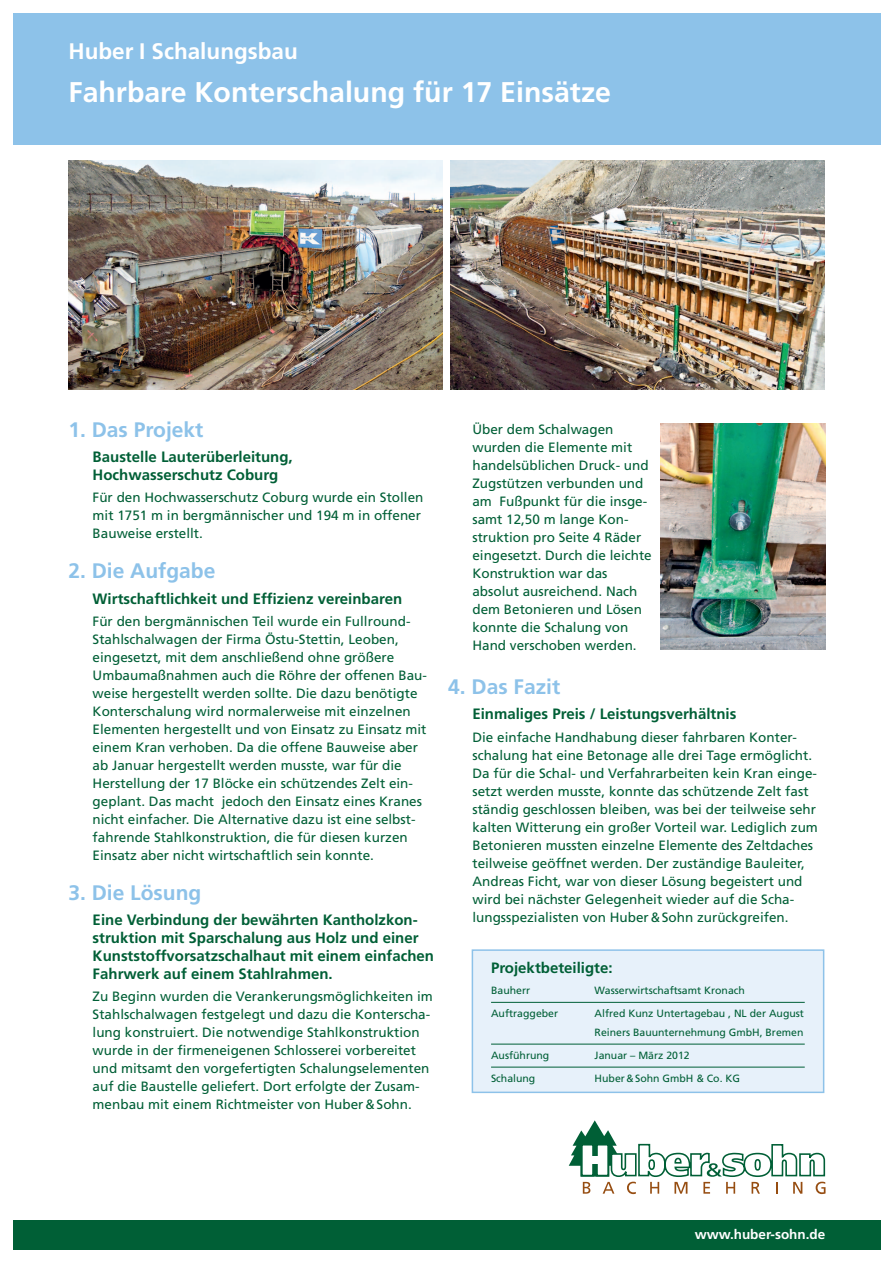
<style>
.page{position:relative;width:893px;height:1263px;background:#fff}
.page>*{position:absolute;margin:0;border:0;box-sizing:border-box;transform-origin:0 0}
.t1{font:700 28.5px "Frutiger";color:#fff}
.t2{font:700 22.5px "Frutiger";color:#fff}
.Head{font:700 21px "Frutiger";color:#8dc2e9}
.Fliesstext{font:700 15px/18px "Frutiger";color:#005f36}
.Fliesstext-2{font:13.5px/18px "Frutiger";color:#005f36}
.t3{font:700 13.5px "Frutiger";color:#fff}
.t4{font:10.5px/18.8px "Frutiger";color:#005f36}
</style>
<div class="page">
<div style="left:13px;top:1220px;width:867px;height:30px;background:#005f36"></div>
<svg style="left:569px;top:1120px;width:256px;height:74px"></svg>
<div style="left:13px;top:13px;width:867px;height:132px;background:#8dc2e9"></div>
<img style="left:660px;top:423px;width:165px;height:227px">
<div style="left:472px;top:949px;width:352px;height:144px;background:#e7f1fa;border:2px solid #8dc2e9"></div>
<hr style="left:491px;top:1002px;width:314px;height:1px;background:#005f36">
<hr style="left:491px;top:1044px;width:314px;height:1px;background:#005f36">
<hr style="left:491px;top:1067px;width:314px;height:1px;background:#005f36">
<img style="left:68px;top:160px;width:375px;height:230px">
<img style="left:451px;top:160px;width:374px;height:230px">
<p class="t2" style="left:68px;top:38px;width:231px">Huber I Schalungsbau</p>
<p class="t1" style="left:68px;top:75px;width:544px">Fahrbare Konterschalung für 17 Einsätze</p>
<p class="Head" style="left:68px;top:417px;width:137px">1. Das Projekt</p>
<p class="Fliesstext" style="left:93px;top:448px;width:202px">Baustelle Lauterüberleitung,<br>Hochwasserschutz Coburg</p>
<p class="Fliesstext-2" style="left:93px;top:488px;width:332px">Für den Hochwasserschutz Coburg wurde ein Stollen mit 1751 m in bergmännischer und 194 m in offener<br>Bauweise erstellt.</p>
<p class="Head" style="left:68px;top:558px;width:149px">2. Die Aufgabe</p>
<p class="Fliesstext" style="left:93px;top:589px;width:311px">Wirtschaftlichkeit und Effizienz vereinbaren</p>
<p class="Fliesstext-2" style="left:93px;top:612px;width:336px">Für den bergmännischen Teil wurde ein Fullround-Stahlschalwagen der Firma Östu-Stettin, Leoben, eingesetzt, mit dem anschließend ohne größere Umbaumaßnahmen auch die Röhre der offenen Bau&shy;weise hergestellt werden sollte. Die dazu benötigte Konterschalung wird normalerweise mit einzelnen Elementen hergestellt und von Einsatz zu Einsatz mit einem Kran verhoben. Da die offene Bauweise aber ab Januar hergestellt werden musste, war für die Herstellung der 17 Blöcke ein schützendes Zelt ein&shy;geplant. Das macht jedoch den Einsatz eines Kranes nicht einfacher. Die Alternative dazu ist eine selbst&shy;fahrende Stahlkonstruktion, die für diesen kurzen Einsatz aber nicht wirtschaftlich sein konnte.</p>
<p class="Head" style="left:68px;top:880px;width:135px">3. Die Lösung</p>
<p class="Fliesstext" style="left:93px;top:911px;width:343px">Eine Verbindung der bewährten Kantholzkon&shy;struktion mit Sparschalung aus Holz und einer Kunststoffvorsatzschalhaut mit einem einfachen Fahrwerk auf einem Stahlrahmen.</p>
<p class="Fliesstext-2" style="left:93px;top:987px;width:342px">Zu Beginn wurden die Verankerungsmöglichkeiten im Stahlschalwagen festgelegt und dazu die Konterscha&shy;lung konstruiert. Die notwendige Stahlkonstruktion wurde in der firmeneigenen Schlosserei vorbereitet und mitsamt den vorgefertigten Schalungselementen auf die Baustelle geliefert. Dort erfolgte der Zusam&shy;menbau mit einem Richtmeister von Huber&amp;Sohn.</p>
<p class="Fliesstext-2" style="left:472px;top:420px;width:181px">Über dem Schalwagen wurden die Elemente mit handelsüblichen Druck- und<br>Zugstützen verbunden und am Fußpunkt für die insge&shy;samt 12,50 m lange Kon&shy;struktion pro Seite 4 Räder eingesetzt. Durch die leichte<br>Konstruktion war das absolut ausreichend. Nach dem Betonieren und Lösen konnte die Schalung von<br>Hand verschoben werden.</p>
<p class="Head" style="left:448px;top:674px;width:114px">4. Das Fazit</p>
<p class="Fliesstext" style="left:472px;top:705px;width:265px">Einmaliges Preis / Leistungsverhältnis</p>
<p class="Fliesstext-2" style="left:472px;top:728px;width:347px">Die einfache Handhabung dieser fahrbaren Konter&shy;schalung hat eine Betonage alle drei Tage ermöglicht.<br>Da für die Schal- und Verfahrarbeiten kein Kran einge&shy;setzt werden musste, konnte das schützende Zelt fast ständig geschlossen bleiben, was bei der teilweise sehr kalten Witterung ein großer Vorteil war. Lediglich zum Betonieren mussten einzelne Elemente des Zeltdaches teilweise geöffnet werden. Der zuständige Bauleiter, Andreas Ficht, war von dieser Lösung begeistert und wird bei nächster Gelegenheit wieder auf die Scha&shy;lungsspezialisten von Huber&amp;Sohn zurückgreifen.</p>
<p class="Fliesstext" style="left:491px;top:959px;width:123px">Projektbeteiligte:</p>
<p class="t4" style="left:491px;top:981px;width:41px">Bauherr</p>
<p class="t4" style="left:595px;top:981px;width:152px">Wasserwirtschaftsamt Kronach</p>
<p class="t4" style="left:491px;top:1004px;width:69px">Auftraggeber</p>
<p class="t4" style="left:595px;top:1004px;width:211px">Alfred Kunz Untertagebau , NL der August<br>Reiners Bauunternehmung GmbH, Bremen</p>
<p class="t4" style="left:491px;top:1046px;width:60px">Ausführung</p>
<p class="t4" style="left:595px;top:1046px;width:97px">Januar – März 2012</p>
<p class="t4" style="left:491px;top:1069px;width:46px">Schalung</p>
<p class="t4" style="left:595px;top:1069px;width:147px">Huber&amp;Sohn GmbH &amp; Co. KG</p>
<p class="t3" style="left:695px;top:1226px;width:132px">www.huber-sohn.de</p>
</div>
